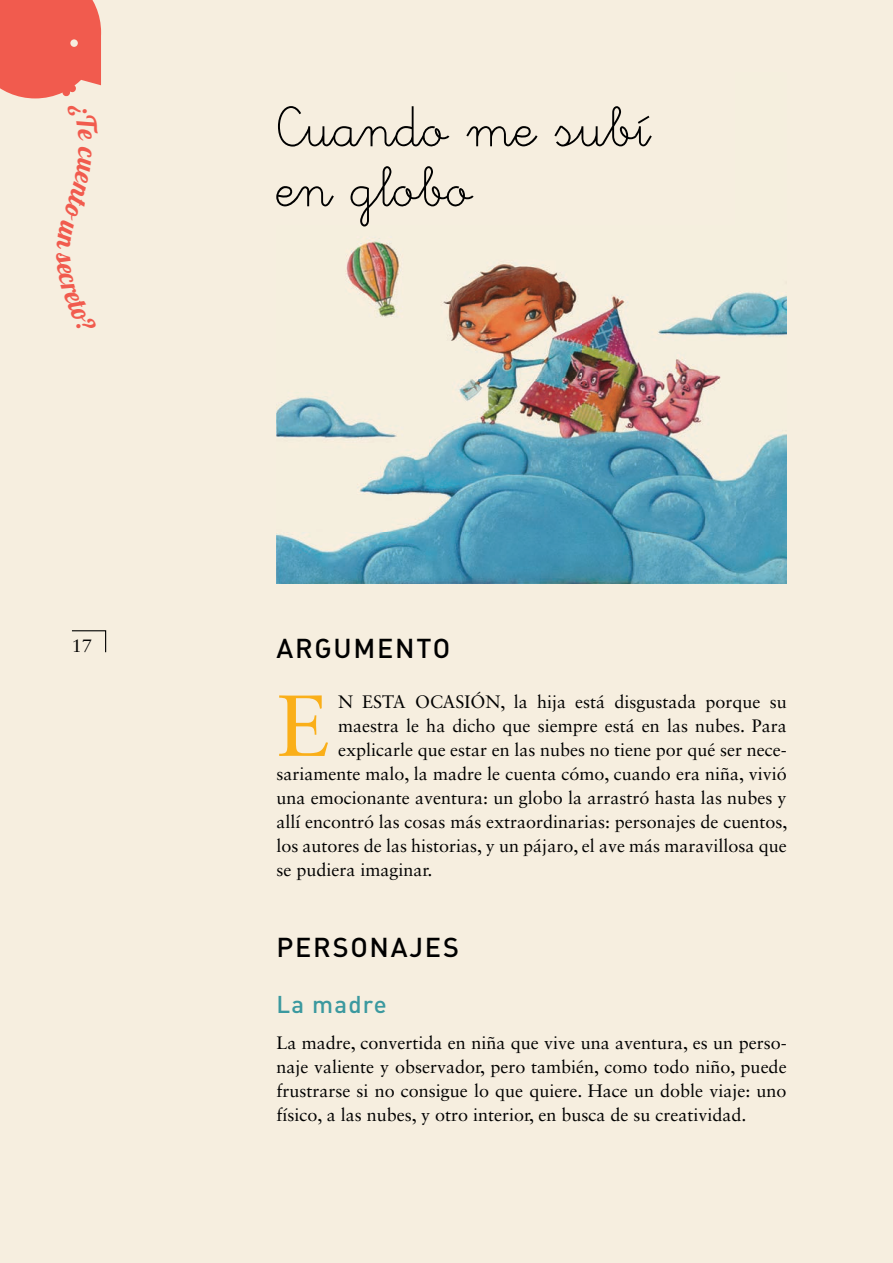
<style>
.page{position:relative;width:893px;height:1263px;background:#f6eedf}
.page>*{position:absolute;margin:0;border:0;box-sizing:border-box;transform-origin:0 0}
.t1{font:86.7px "Sabon LT Std";color:#faaf19}
.t2{font:60px/60px "Escolar Pro";color:#000}
.t3{font:27px "DIN Medium Alternate";letter-spacing:.065em;color:#000}
.t4{font:24px "DIN Medium Alternate";letter-spacing:.05em;color:#3b999f}
.t5{font:18px/24px "Sabon LT Std";color:#000;text-align:justify}
</style>
<div class="page">
<img style="left:276px;top:238px;width:511px;height:345px">
<svg style="left:72px;top:630px;width:35px;height:23px"></svg>
<svg style="left:0;top:0;width:101px;height:99px"></svg>
<p class="t5" style="left:72px;top:634px;width:22px">17</p>
<h2 class="t2" style="left:276px;top:101px;width:375px">Cuando me subí en globo</h2>
<h3 class="t3" style="left:277px;top:631px;width:175px">ARGUMENTO</h3>
<h1 class="t1" style="left:276px;top:674px;width:55px">E</h1>
<p class="t5" style="left:338px;top:689px;width:450px">N ESTA OCASIÓN, la hija está disgustada porque su</p>
<p class="t5" style="left:338px;top:713px;width:450px">maestra le ha dicho que siempre está en las nubes. Para</p>
<p class="t5" style="left:338px;top:737px;width:450px">explicarle que estar en las nubes no tiene por qué ser nece-</p>
<p class="t5" style="left:276px;top:761px;width:512px">sariamente malo, la madre le cuenta cómo, cuando era niña, vivió</p>
<p class="t5" style="left:276px;top:785px;width:512px">una emocionante aventura: un globo la arrastró hasta las nubes y</p>
<p class="t5" style="left:276px;top:809px;width:512px">allí encontró las cosas más extraordinarias: personajes de cuentos,</p>
<p class="t5" style="left:276px;top:833px;width:512px">los autores de las historias, y un pájaro, el ave más maravillosa que</p>
<p class="t5" style="left:276px;top:857px;width:158px">se pudiera imaginar.</p>
<h3 class="t3" style="left:277px;top:930px;width:184px">PERSONAJES</h3>
<h3 class="t4" style="left:276px;top:988px;width:112px">La madre</h3>
<p class="t5" style="left:276px;top:1031px;width:512px">La madre, convertida en niña que vive una aventura, es un perso&shy;naje valiente y observador, pero también, como todo niño, puede frustrarse si no consigue lo que quiere. Hace un doble viaje: uno físico, a las nubes, y otro interior, en busca de su creatividad.</p>
</div>
